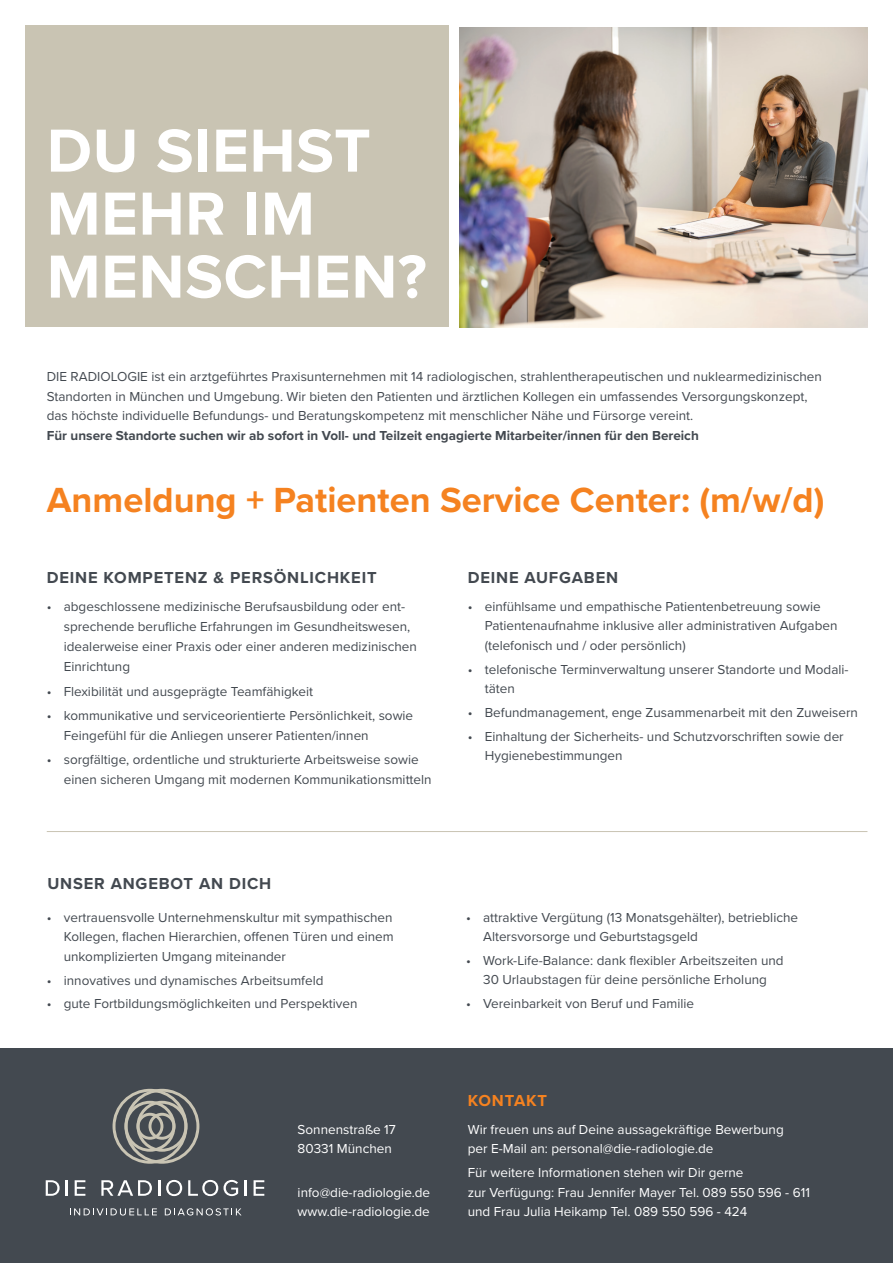
<style>
.page{position:relative;width:893px;height:1263px;background:#fff}
.page>*{position:absolute;margin:0;border:0;box-sizing:border-box;transform-origin:0 0}
.t1{font:700 63px/63px "Proxima Nova";letter-spacing:.01em;color:#fff}
.t2{font:700 36.15px "Proxima Nova";color:#f58220}
.t3{font:700 16.5px "Proxima Nova";letter-spacing:.05em;color:#434950}
.t4{font:700 16.5px "Proxima Nova";letter-spacing:.05em;color:#f58220}
.t5{font:13.5px/19.5px "Proxima Nova";color:#434950}
.t6{font:13.5px/19.5px "Proxima Nova";color:#fff}
.t7{font:700 13.5px "Proxima Nova";color:#434950}
</style>
<div class="page">
<div style="left:26px;top:26px;width:423px;height:301px;background:#c9c4b3"></div>
<div style="left:0;top:1048px;width:893px;height:215px;background:#434950"></div>
<svg style="left:113px;top:1089px;width:86px;height:75px"></svg>
<svg style="left:46px;top:1180px;width:14px;height:16px"></svg>
<svg style="left:66px;top:1180px;width:2px;height:16px"></svg>
<svg style="left:75px;top:1180px;width:10px;height:16px"></svg>
<svg style="left:101px;top:1180px;width:51px;height:16px"></svg>
<svg style="left:158px;top:1180px;width:2px;height:16px"></svg>
<svg style="left:166px;top:1180px;width:16px;height:16px"></svg>
<svg style="left:188px;top:1180px;width:30px;height:16px"></svg>
<svg style="left:224px;top:1180px;width:14px;height:16px"></svg>
<svg style="left:245px;top:1180px;width:2px;height:16px"></svg>
<svg style="left:254px;top:1180px;width:10px;height:16px"></svg>
<svg style="left:70px;top:1208px;width:87px;height:7px"></svg>
<svg style="left:165px;top:1208px;width:76px;height:7px"></svg>
<img style="left:459px;top:28px;width:408px;height:299px">
<hr style="left:47px;top:831px;width:820px;height:1px;background:#c9c4b3">
<h1 class="t1" style="left:47px;top:118px;width:381px">DU SIEHST mehr im<br>Menschen?</h1>
<p class="t5" style="left:47px;top:366px;width:777px">DIE RADIOLOGIE ist ein arztgeführtes Praxisunternehmen mit 14 radiologischen, strahlentherapeutischen und nuklearmedizinischen<br>Standorten in München und Umgebung. Wir bieten den Patienten und ärztlichen Kollegen ein umfassendes Versorgungskonzept, das höchste individuelle Befundungs- und Beratungskompetenz mit menschlicher Nähe und Fürsorge vereint.</p>
<p class="t7" style="left:47px;top:425px;width:653px">Für unsere Standorte suchen wir ab sofort in Voll- und Teilzeit engagierte Mitarbeiter/innen für den Bereich</p>
<h2 class="t2" style="left:47px;top:473px;width:779px">Anmeldung + Patienten Service Center: (m/w/d)</h2>
<p class="t3" style="left:47px;top:565px;width:107px">Deine Kompete</p>
<p class="t3" style="left:185px;top:565px;width:176px">nz &amp; Persönlichkeit</p>
<p class="t5" style="left:64px;top:596px;width:355px;line-height:20px;text-indent:-17px">• abgeschlossene medizinische Berufsausbildung oder ent&shy;sprechende berufliche Erfahrungen im Gesundheitswesen, idealerweise einer Praxis oder einer anderen medizinischen Einrichtung</p>
<p class="t5" style="left:47px;top:681px;width:268px">• Flexibilität und ausgeprägte Teamfähigkeit</p>
<p class="t5" style="left:64px;top:705px;width:351px;line-height:20px;text-indent:-17px">• kommunikative und serviceorientierte Persönlichkeit, sowie<br>Feingefühl für die Anliegen unserer Patienten/innen</p>
<p class="t5" style="left:64px;top:749px;width:369px;line-height:20px;text-indent:-17px">• sorgfältige, ordentliche und strukturierte Arbeitsweise sowie einen sicheren Umgang mit modernen Kommunikationsmitteln</p>
<p class="t3" style="left:468px;top:565px;width:69px">Deine Auf</p>
<p class="t3" style="left:559px;top:565px;width:60px">gabe n</p>
<p class="t5" style="left:485px;top:596px;width:354px;text-indent:-17px">• einfühlsame und empathische Patientenbetreuung sowie<br>Patientenaufnahme inklusive aller administrativen Aufgaben (telefonisch und / oder persönlich)</p>
<p class="t5" style="left:485px;top:659px;width:365px;text-indent:-17px">• telefonische Terminverwaltung unserer Standorte und Modali&shy;täten</p>
<p class="t5" style="left:468px;top:702px;width:392px">• Befundmanagement, enge Zusammenarbeit mit den Zuweisern</p>
<p class="t5" style="left:485px;top:726px;width:360px;text-indent:-17px">• Einhaltung der Sicherheits- und Schutzvorschriften sowie der<br>Hygienebestimmungen</p>
<p class="t3" style="left:47px;top:871px;width:223px">Unser Angebot an Dich</p>
<p class="t5" style="left:64px;top:907px;width:331px;text-align:justify;text-indent:-17px">• vertrauensvolle Unternehmenskultur mit sympathischen Kollegen, flachen Hierarchien, offenen Türen und einem unkomplizierten Umgang miteinander</p>
<p class="t5" style="left:47px;top:970px;width:278px">• innovatives und dynamisches Arbeitsumfeld</p>
<p class="t5" style="left:47px;top:993px;width:312px">• gute Fortbildungsmöglichkeiten und Perspektiven</p>
<p class="t6" style="left:298px;top:1119px;width:100px">Sonnenstraße 17<br>80331 München</p>
<p class="t6" style="left:298px;top:1182px;width:134px">info@die-radiologie.de www.die-radiologie.de</p>
<p class="t5" style="left:483px;top:907px;width:316px;text-indent:-17px">• attraktive Vergütung (13 Monatsgehälter), betriebliche<br>Altersvorsorge und Geburtstagsgeld</p>
<p class="t5" style="left:466px;top:950px;width:319px;text-align:center">• Work-Life-Balance: dank flexibler Arbeitszeiten und<br>30 Urlaubstagen für deine persönliche Erholung</p>
<p class="t5" style="left:466px;top:993px;width:230px">• Vereinbarkeit von Beruf und Familie</p>
<p class="t4" style="left:468px;top:1088px;width:77px">kontakt</p>
<p class="t6" style="left:468px;top:1119px;width:318px">Wir freuen uns auf Deine aussagekräftige Bewerbung per E-Mail an: personal@die-radiologie.de</p>
<p class="t6" style="left:468px;top:1162px;width:344px">Für weitere Informationen stehen wir Dir gerne<br>zur Verfügung: Frau Jennifer Mayer Tel. 089 550 596 - 611 und Frau Julia Heikamp Tel. 089 550 596 - 424</p>
</div>
